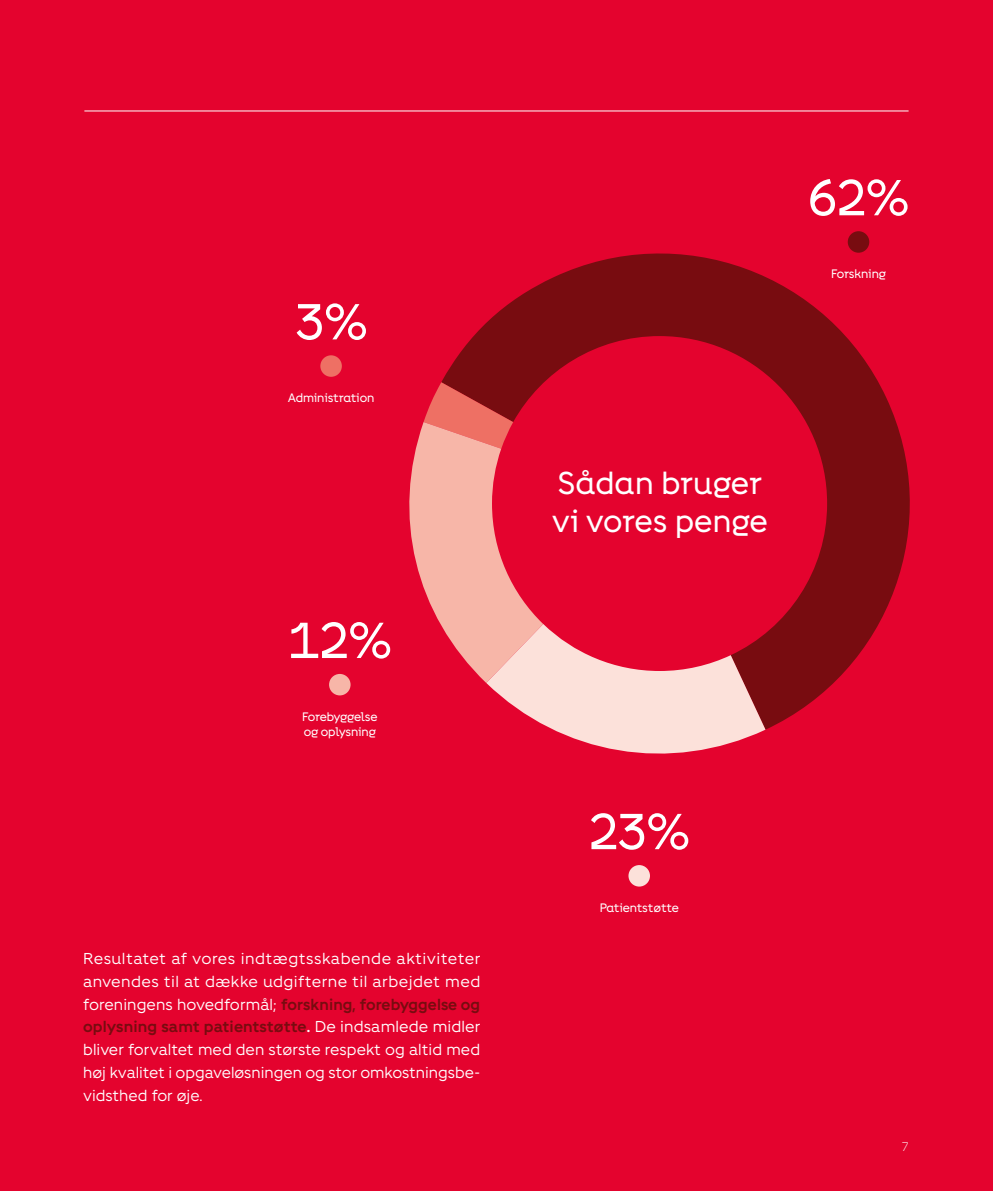
<style>
.page{position:relative;width:993px;height:1191px;background:#fff}
.page>*{position:absolute;margin:0;border:0;box-sizing:border-box;transform-origin:0 0}
.t1{font:50.4px "Fighter Overskrift";color:#fff}
.t2{font:31.5px/37.8px "Fighter Overskrift";letter-spacing:-.01em;color:#fff}
.t3{font:15.75px/22.8px "Fighter";color:#fff;text-align:justify}
.t4{font:12.25px/15.8px "Fighter Overskrift";letter-spacing:-.02em;color:#fff}
.t5{font:300 12.25px "Fighter";color:#fff}
.s1{font-weight:700;color:#780c10}
.s2{font-weight:700}
</style>
<div class="page">
<div style="left:0;top:0;width:992px;height:1191px;background:#e4032e"></div>
<div style="left:628px;top:865px;width:21px;height:21px;background:#fce1da;border-radius:50%"></div>
<div style="left:329px;top:674px;width:21px;height:21px;background:#f7b6a8;border-radius:50%"></div>
<div style="left:320px;top:355px;width:22px;height:22px;background:#ee7064;border-radius:50%"></div>
<svg style="left:441px;top:231px;width:469px;height:498px;fill:#780c10"></svg>
<svg style="left:409px;top:382px;width:356px;height:372px"></svg>
<hr style="left:84px;top:110px;width:824px;height:1px;background:#fff">
<h1 class="t1" style="left:295px;top:292px;width:74px">3%</h1>
<p class="t4" style="left:288px;top:390px;width:88px">Administration</p>
<h1 class="t1" style="left:288px;top:611px;width:105px">12%</h1>
<p class="t4" style="left:302px;top:708px;width:77px">Forebyggelse og oplysning</p>
<p class="t3" style="left:83px;top:946px;width:399px">Resultatet af vores indtægtsskabende aktiviteter anvendes til at dække udgifterne til arbejdet med foreningens hovedformål; <span class="s1">forskning, forebyggelse og oplysning samt patientstøtte</span><span class="s2">.</span> De indsamlede midler bliver forvaltet med den største respekt og altid med høj kvalitet i opgaveløsningen og stor omkostningsbe&shy;vidsthed for øje.</p>
<h1 class="t1" style="left:807px;top:168px;width:102px">62%</h1>
<p class="t4" style="left:830px;top:266px;width:56px">Forskning</p>
<h2 class="t2" style="left:551px;top:464px;width:218px">Sådan bruger vi vores penge</h2>
<h1 class="t1" style="left:588px;top:802px;width:102px">23%</h1>
<p class="t4" style="left:599px;top:899px;width:81px">Patientstøtte</p>
<p class="t5" style="left:901px;top:1138px;width:8px">7</p>
</div>
